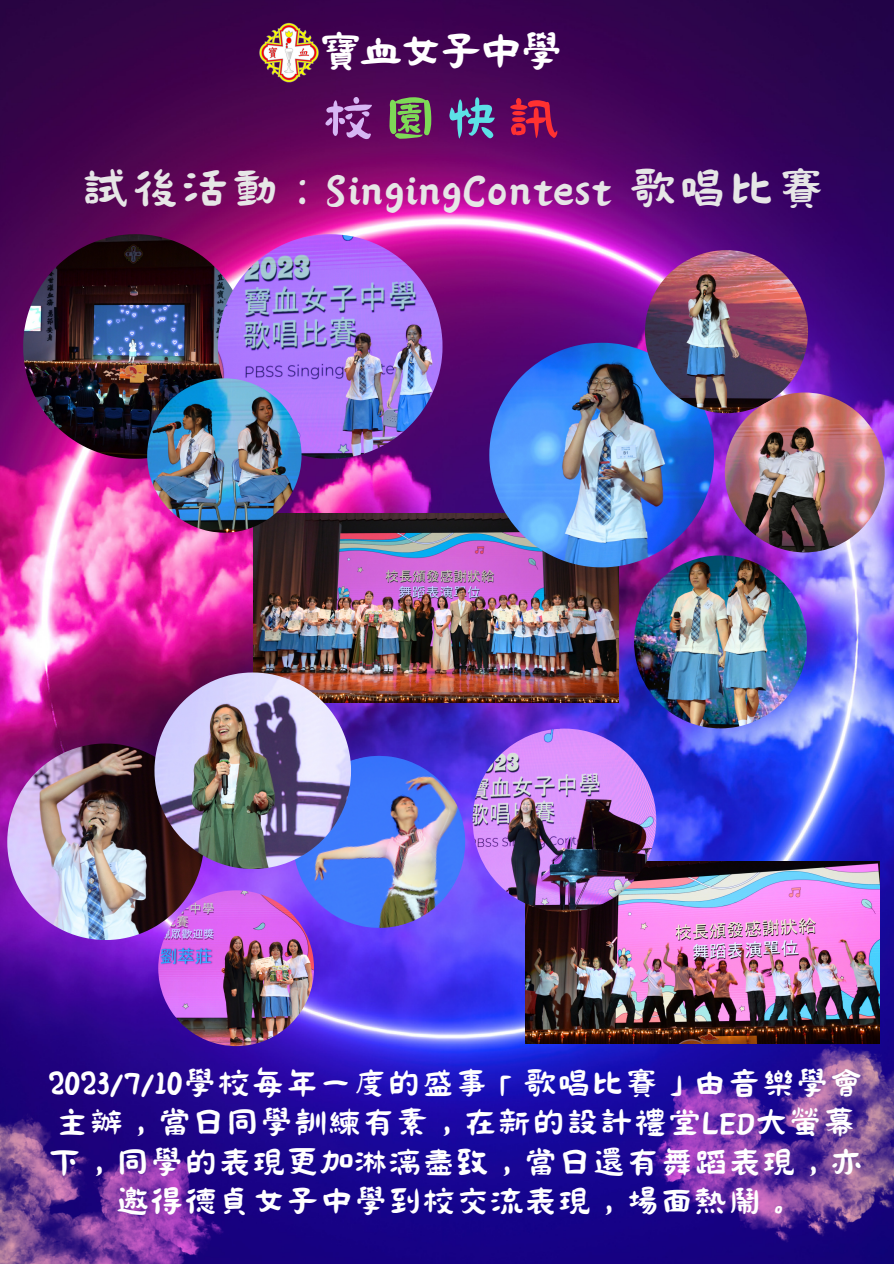
<style>
.page{position:relative;width:894px;height:1264px;background:#fff}
.page>*{position:absolute;margin:0;border:0;box-sizing:border-box;transform-origin:0 0}
.t1{font:54px "Canva Li";color:#d6b6f4}
.t2{font:48.45px "Canva Li";letter-spacing:.045em;color:#e6e6e6}
.t3{font:45.45px "Canva Li";letter-spacing:-.095em;color:#fff}
.t4{font:34.5px/39.5px "Canva Li";letter-spacing:.005em;color:#fff;text-align:center}
.s1{color:#7ed957}
.s2{color:#5ce1e6}
.s3{color:#ff3131}
</style>
<div class="page">
<img style="left:0;top:0;width:893px;height:1263px">
<img style="left:638px;top:1040px;width:255px;height:203px">
<img style="left:0;top:1113px;width:224px;height:150px">
<img style="left:259px;top:22px;width:60px;height:61px">
<img style="left:253px;top:513px;width:365px;height:190px">
<img style="left:293px;top:755px;width:172px;height:173px">
<img style="left:23px;top:234px;width:195px;height:225px">
<img style="left:489px;top:343px;width:224px;height:224px">
<img style="left:644px;top:250px;width:163px;height:163px">
<img style="left:7px;top:743px;width:197px;height:197px">
<img style="left:633px;top:555px;width:173px;height:173px">
<img style="left:724px;top:392px;width:160px;height:160px">
<img style="left:218px;top:234px;width:224px;height:225px">
<img style="left:147px;top:378px;width:154px;height:154px">
<img style="left:154px;top:672px;width:197px;height:197px">
<img style="left:158px;top:890px;width:156px;height:156px">
<img style="left:525px;top:861px;width:354px;height:182px">
<img style="left:472px;top:728px;width:184px;height:184px">
<p class="t3" style="left:318px;top:32px;width:246px">寶血女子中學</p>
<p class="t1" style="left:322px;top:95px;width:239px">校<span class="s1">園</span><span class="s2">快</span><span class="s3">訊</span></p>
<p class="t2" style="left:82px;top:168px;width:744px">試後活動 : SingingContest 歌唱比賽</p>
<p class="t4" style="left:48px;top:1065px;width:817px">2023/7/10學校每年一度的盛事「歌唱比賽」由音樂學會主辦，當日同學訓練有素，在新的設計禮堂LED大螢幕下，同學的表現更加淋漓盡致，當日還有舞蹈表現，亦邀得德貞女子中學到校交流表現，場面熱鬧。</p>
</div>
